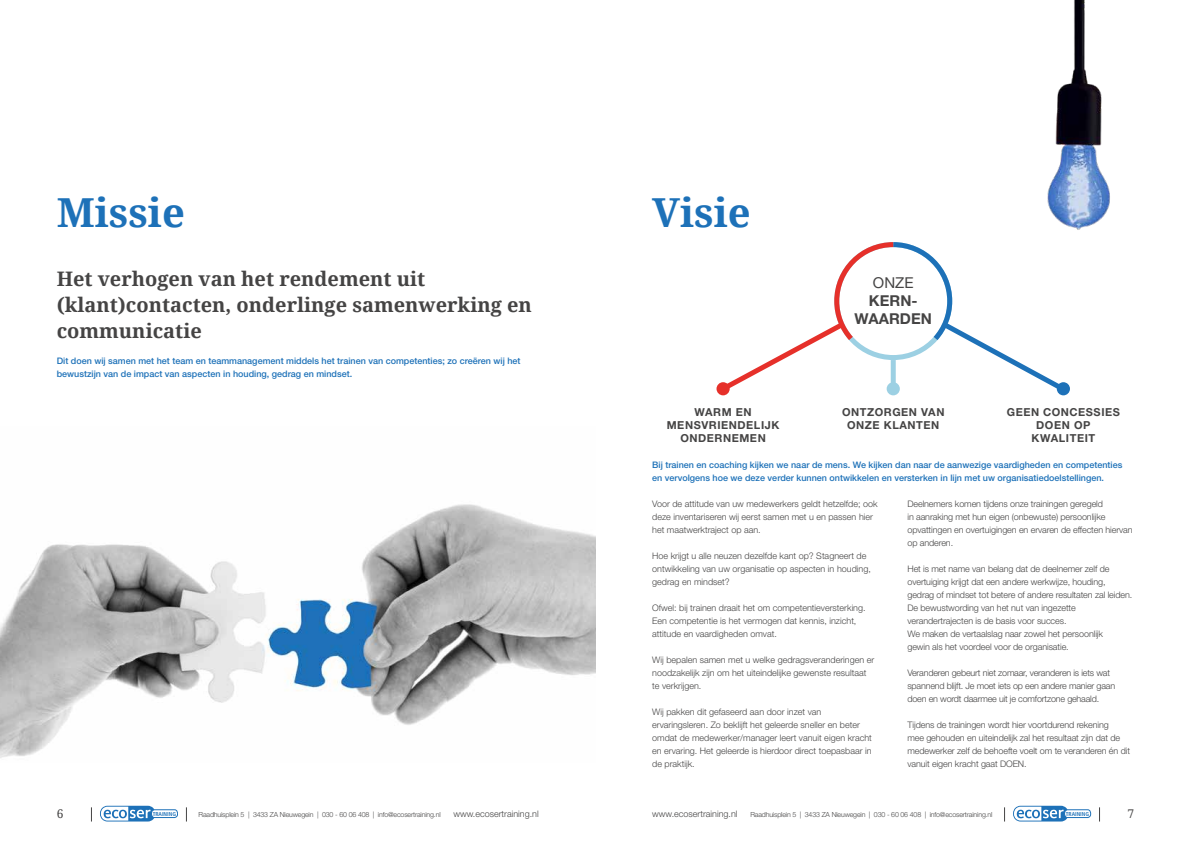
<style>
.page{position:relative;width:1191px;height:842px;background:#fff}
.page>*{position:absolute;margin:0;border:0;box-sizing:border-box;transform-origin:0 0}
.t1{font:700 40px "Noto Serif";color:#1d71b8}
.t2{font:700 20px/26px "Noto Serif";color:#454444}
.t3{font:700 15px/18px "Helvetica Neue";color:#454444;text-align:center}
.t4{font:15px "Helvetica Neue";color:#454444}
.t5{font:12px "Noto Serif";color:#454444}
.t6{font:700 11px/13px "Helvetica Neue";letter-spacing:.05em;color:#454444;text-align:center}
.t7{font:300 9px/13px "Helvetica Neue";letter-spacing:-.01em;color:#454444}
.t8{font:500 9px/13px "Helvetica Neue";color:#1d71b8}
.t9{font:300 7px "Helvetica Neue";letter-spacing:-.02em;color:#454444}
.t10{font:700 condensed 5.6px "Frutiger";color:#1d71b8}
</style>
<div class="page">
<svg style="left:186px;top:807px;width:1px;height:14px"></svg>
<svg style="left:1099px;top:807px;width:1px;height:14px"></svg>
<svg style="left:91px;top:807px;width:1px;height:14px"></svg>
<svg style="left:1004px;top:807px;width:1px;height:14px"></svg>
<svg style="left:100px;top:806px;width:78px;height:15px"></svg>
<svg style="left:1013px;top:806px;width:78px;height:15px"></svg>
<img style="left:0;top:504px;width:595px;height:254px">
<svg style="left:716px;top:242px;width:354px;height:154px"></svg>
<img style="left:918px;top:0;width:192px;height:345px">
<h1 class="t1" style="left:57px;top:184px;width:130px">Missie</h1>
<h2 class="t2" style="left:57px;top:265px;width:477px">Het verhogen van het rendement uit (klant)contacten, onderlinge samenwerking en communicatie</h2>
<p class="t8" style="left:57px;top:354px;width:465px">Dit doen wij samen met het team en teammanagement middels het trainen van competenties; zo creëren wij het bewustzijn van de impact van aspecten in houding, gedrag en mindset.</p>
<h1 class="t1" style="left:652px;top:184px;width:100px">Visie</h1>
<h3 class="t4" style="left:873px;top:274px;width:42px">ONZE</h3>
<h3 class="t3" style="left:854px;top:292px;width:79px">KERN-<br>WAARDEN</h3>
<p class="t6" style="left:667px;top:405px;width:114px">WARM EN<br>MENSVRIENDELIJK<br>ONDERNEMEN</p>
<p class="t6" style="left:842px;top:405px;width:104px">ONTZORGEN VAN<br>ONZE KLANTEN</p>
<p class="t6" style="left:1006px;top:405px;width:115px">GEEN CONCESSIES<br>DOEN OP<br>KWALITEIT</p>
<p class="t8" style="left:652px;top:458px;width:472px">Bij trainen en coaching kijken we naar de mens. We kijken dan naar de aanwezige vaardigheden en competenties en vervolgens hoe we deze verder kunnen ontwikkelen en versterken in lijn met uw organisatiedoelstellingen.</p>
<p class="t7" style="left:652px;top:497px;width:227px">Voor de attitude van uw medewerkers geldt hetzelfde; ook deze inventariseren wij eerst samen met u en passen hier het maatwerktraject op aan.</p>
<p class="t7" style="left:652px;top:549px;width:220px">Hoe krijgt u alle neuzen dezelfde kant op? Stagneert de ontwikkeling van uw organisatie op aspecten in houding, gedrag en mindset?</p>
<p class="t7" style="left:652px;top:601px;width:215px">Ofwel: bij trainen draait het om competentieversterking.<br>Een competentie is het vermogen dat kennis, inzicht, attitude en vaardigheden omvat.</p>
<p class="t7" style="left:652px;top:653px;width:223px">Wij bepalen samen met u welke gedragsveranderingen er noodzakelijk zijn om het uiteindelijke gewenste resultaat te verkrijgen.</p>
<p class="t7" style="left:652px;top:705px;width:221px">Wij pakken dit gefaseerd aan door inzet van ervaringsleren. Zo beklijft het geleerde sneller en beter omdat de medewerker/manager leert vanuit eigen kracht en ervaring. Het geleerde is hierdoor direct toepasbaar in de praktijk.</p>
<p class="t7" style="left:907px;top:497px;width:227px">Deelnemers komen tijdens onze trainingen geregeld<br>in aanraking met hun eigen (onbewuste) persoonlijke opvattingen en overtuigingen en ervaren de effecten hiervan op anderen.</p>
<p class="t7" style="left:907px;top:562px;width:226px">Het is met name van belang dat de deelnemer zelf de overtuiging krijgt dat een andere werkwijze, houding, gedrag of mindset tot betere of andere resultaten zal leiden.<br>De bewustwording van het nut van ingezette verandertrajecten is de basis voor succes.<br>We maken de vertaalslag naar zowel het persoonlijk<br>gewin als het voordeel voor de organisatie.</p>
<p class="t7" style="left:907px;top:666px;width:209px">Veranderen gebeurt niet zomaar, veranderen is iets wat spannend blijft. Je moet iets op een andere manier gaan doen en wordt daarmee uit je comfortzone gehaald.</p>
<p class="t7" style="left:907px;top:718px;width:224px">Tijdens de trainingen wordt hier voortdurend rekening<br>mee gehouden en uiteindelijk zal het resultaat zijn dat de medewerker zelf de behoefte voelt om te veranderen én dit vanuit eigen kracht gaat DOEN.</p>
<h3 class="t5" style="left:57px;top:805px;width:8px">6</h3>
<p class="t10" style="left:153px;top:810px;width:25px">TRAINING</p>
<p class="t9" style="left:198px;top:810px;width:244px">Raadhuisplein 5 | 3433 ZA Nieuwegein | 030 - 60 06 408 | info@ecosertraining.nl</p>
<p class="t7" style="left:453px;top:807px;width:87px">www.ecosertraining.nl</p>
<p class="t7" style="left:652px;top:807px;width:87px">www.ecosertraining.nl</p>
<p class="t9" style="left:750px;top:810px;width:244px">Raadhuisplein 5 | 3433 ZA Nieuwegein | 030 - 60 06 408 | info@ecosertraining.nl</p>
<p class="t10" style="left:1065px;top:810px;width:25px">TRAINING</p>
<h3 class="t5" style="left:1127px;top:805px;width:8px">7</h3>
</div>
